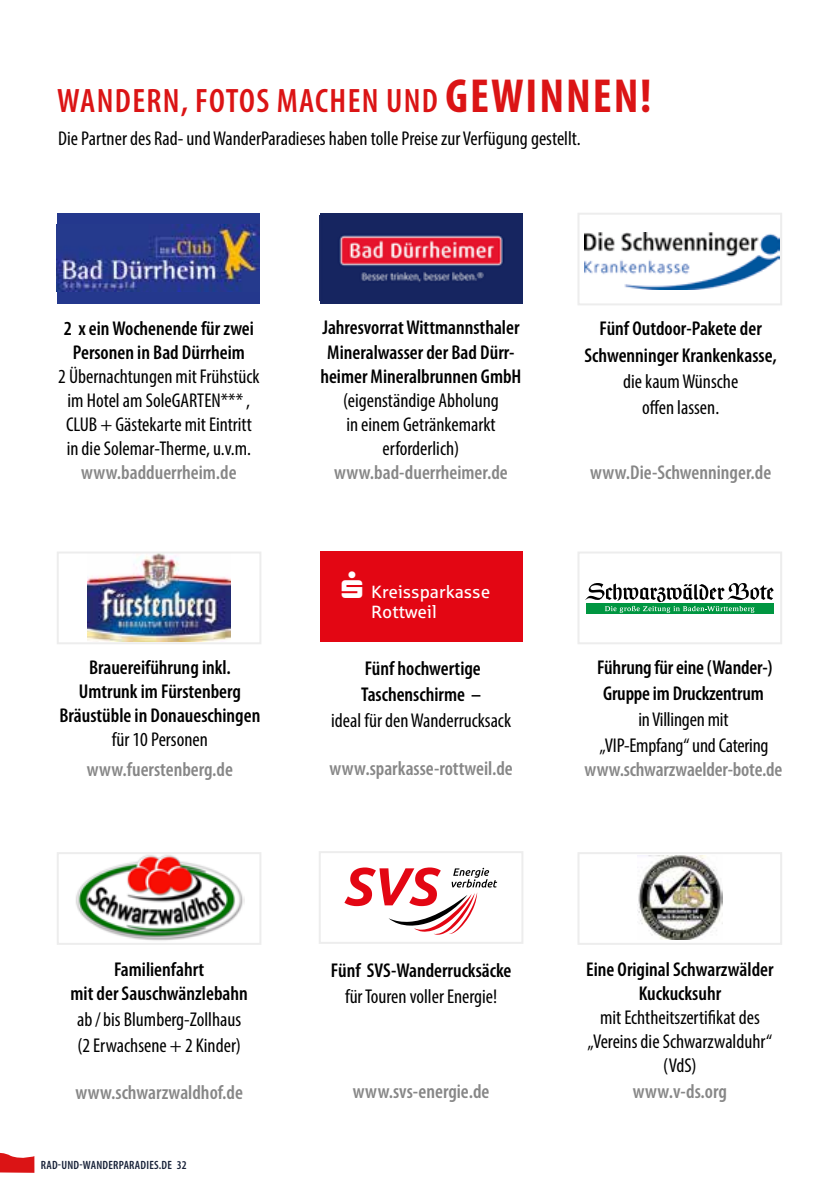
<style>
.page{position:relative;width:840px;height:1191px;background:#fff}
.page>*{position:absolute;margin:0;border:0;box-sizing:border-box;transform-origin:0 0}
.t1{font:600 condensed 34px "Myriad Pro";letter-spacing:.04em;color:#db1415}
.t2{font:condensed 20px/24px "Myriad Pro";color:#000;text-align:center}
.t3{font:600 condensed 20px/24px "Myriad Pro";color:#000;text-align:center}
.t4{font:600 condensed 20px "Myriad Pro";color:#878787}
.t5{font:17.6px/19.4px "Sparkasse Rg";color:#fff}
.t6{font:600 condensed 12px "Myriad Pro";letter-spacing:.02em;color:#172138}
.s1{font-weight:700;font-size:48px}
</style>
<div class="page">
<div style="left:57px;top:213px;width:202px;height:90px;background:#24388d"></div>
<img style="left:57px;top:225px;width:202px;height:66px">
<img style="left:637px;top:856px;width:85px;height:84px">
<div style="left:577px;top:852px;width:204px;height:93px;border:2px solid #ededed"></div>
<img style="left:88px;top:554px;width:143px;height:87px">
<div style="left:57px;top:551px;width:204px;height:93px;border:2px solid #ededed"></div>
<img style="left:76px;top:855px;width:168px;height:86px">
<div style="left:57px;top:852px;width:204px;height:93px;border:2px solid #ededed"></div>
<div style="left:319px;top:213px;width:203px;height:90px;background:#162560"></div>
<img style="left:339px;top:235px;width:165px;height:47px">
<img style="left:584px;top:233px;width:194px;height:56px">
<div style="left:577px;top:213px;width:204px;height:92px;border:2px solid #ededed"></div>
<div style="left:319px;top:551px;width:203px;height:91px;background:#e30613"></div>
<div style="left:586px;top:603px;width:187px;height:11px;background:#009641"></div>
<svg style="left:585px;top:583px;width:188px;height:30px"></svg>
<div style="left:577px;top:551px;width:204px;height:93px;border:2px solid #ededed"></div>
<svg style="left:344px;top:867px;width:153px;height:67px"></svg>
<div style="left:318px;top:851px;width:205px;height:93px;border:2px solid #ededed"></div>
<svg style="left:0;top:1152px;width:34px;height:20px"></svg>
<h1 class="t1" style="left:57px;top:79px;width:40px">Wande</h1>
<h1 class="t1" style="left:146px;top:79px;width:506px">rn, Fotos machen und <span class="s1">GEWINNEN!</span></h1>
<p class="t2" style="left:58px;top:127px;width:523px">Die Partner des Rad- und WanderParadieses haben tolle Preise zur Verfügung gestellt.</p>
<p class="t3" style="left:64px;top:315px;width:191px">2 x ein Wochenende für zwei<br>Personen in Bad Dürrheim</p>
<p class="t2" style="left:58px;top:364px;width:203px">2 Übernachtungen mit Frühstück im Hotel am SoleGARTEN*** ,<br>CLUB + Gästekarte mit Eintritt in die Solemar-Therme, u.v.m.</p>
<p class="t4" style="left:81px;top:459px;width:157px">www.badduerrheim.de</p>
<p class="t3" style="left:59px;top:655px;width:202px">Brauereiführung inkl.<br>Umtrunk im Fürstenberg<br>Bräustüble in Donaueschingen</p>
<p class="t2" style="left:112px;top:727px;width:97px">für 10 Personen</p>
<p class="t4" style="left:87px;top:757px;width:147px">www.fuerstenberg.de</p>
<p class="t3" style="left:320px;top:315px;width:200px">Jahresvorrat Wittmannsthaler<br>Mineralwasser der Bad Dürr&shy;heimer Mineralbrunnen GmbH</p>
<p class="t2" style="left:343px;top:388px;width:157px">(eigenständige Abholung in einem Getränkemarkt erforderlich)</p>
<p class="t4" style="left:334px;top:459px;width:175px">www.bad-duerrheimer.de</p>
<p class="t5" style="left:371px;top:582px;width:120px">Kreissparkasse<br>Rottweil</p>
<p class="t3" style="left:361px;top:655px;width:122px;line-height:26px;text-align:left">Fünf hochwertige<br>Taschenschirme –</p>
<p class="t2" style="left:331px;top:708px;width:181px">ideal für den Wanderrucksack</p>
<p class="t4" style="left:329px;top:756px;width:185px">www.sparkasse-rottweil.de</p>
<p class="t3" style="left:584px;top:315px;width:194px;line-height:26px">Fünf Outdoor-Pakete der<br>Schwenninger Krankenkasse,</p>
<p class="t2" style="left:622px;top:368px;width:117px;line-height:26px">die kaum Wünsche offen lassen.</p>
<p class="t4" style="left:589px;top:459px;width:182px">www.Die-Schwenninger.de</p>
<p class="t3" style="left:597px;top:654px;width:177px;line-height:26px;text-align:left">Führung für eine (Wander-)<br>Gruppe im Druckzentrum</p>
<p class="t2" style="left:599px;top:706px;width:171px;line-height:26px">in Villingen mit „VIP-Empfang“ und Catering</p>
<p class="t4" style="left:584px;top:757px;width:199px">www.schwarzwaelder-bote.de</p>
<p class="t3" style="left:70px;top:957px;width:179px">Familienfahrt<br>mit der Sauschwänzlebahn</p>
<p class="t2" style="left:77px;top:1006px;width:165px;line-height:26px;text-align:left">ab/bis Blumberg-Zollhaus (2 Erwachsene + 2 Kinder)</p>
<p class="t4" style="left:75px;top:1080px;width:169px">www.schwarzwaldhof.de</p>
<p class="t6" style="left:41px;top:1157px;width:57px">rad-und-Wande</p>
<p class="t6" style="left:113px;top:1157px;width:28px">rparadies</p>
<p class="t6" style="left:159px;top:1157px;width:29px">.de 32</p>
<p class="t3" style="left:331px;top:957px;width:182px">Fünf SVS-Wanderrucksäcke</p>
<p class="t2" style="left:345px;top:984px;width:153px">für Touren voller Energie!</p>
<p class="t4" style="left:353px;top:1078px;width:138px">www.svs-energie.de</p>
<p class="t3" style="left:586px;top:956px;width:189px">Eine Original Schwarzwälder<br>Kuckucksuhr</p>
<p class="t2" style="left:587px;top:1004px;width:186px">mit Echtheitszertifikat des „Vereins die Schwarzwalduhr“ (VdS)</p>
<p class="t4" style="left:632px;top:1079px;width:95px">www.v-ds.org</p>
</div>
